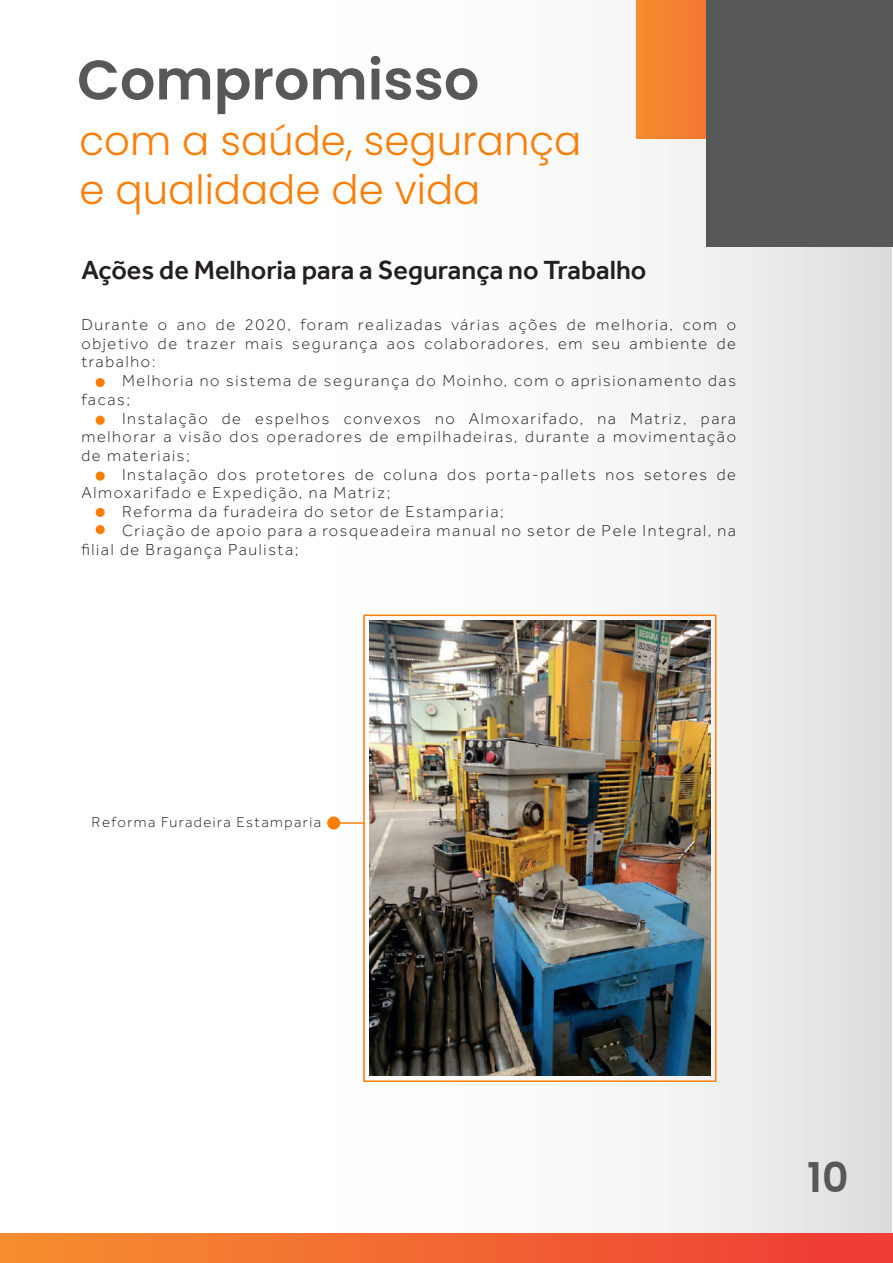
<style>
.page{position:relative;width:893px;height:1263px;background:#fff}
.page>*{position:absolute;margin:0;border:0;box-sizing:border-box;transform-origin:0 0}
.t1{font:600 55.65px "Poppins";color:#57585a}
.t2{font:600 41.1px "Poppins";color:#57585a}
.t3{font:300 40.5px/48.6px "Poppins";color:#fc7e06}
.t4{font:500 27px "Effra";color:#231f20}
.t5{font:300 16.5px/18.8px "Effra";letter-spacing:.1em;color:#231f20;text-align:justify}
.t6{font:300 15px "Effra";letter-spacing:.1em;color:#231f20}
</style>
<div class="page">
<div style="left:2px;top:0;width:889px;height:1263px;background:linear-gradient(to right,#fff,#e9e8e8)"></div>
<div style="left:637px;top:0;width:221px;height:139px;background:#f48230"></div>
<div style="left:707px;top:0;width:186px;height:246px;background:#57585a"></div>
<div style="left:0;top:1233px;width:893px;height:30px;background:linear-gradient(to right,#f6902f,#ee3b36)"></div>
<div style="left:96px;top:378px;width:9px;height:9px;background:#fc7e06;border-radius:50%"></div>
<div style="left:96px;top:416px;width:9px;height:9px;background:#fc7e06;border-radius:50%"></div>
<div style="left:96px;top:471px;width:9px;height:10px;background:#fc7e06;border-radius:50%"></div>
<div style="left:96px;top:508px;width:9px;height:9px;background:#fc7e06;border-radius:50%"></div>
<div style="left:96px;top:525px;width:9px;height:9px;background:#fc7e06;border-radius:50%"></div>
<img style="left:369px;top:621px;width:342px;height:455px">
<hr style="left:338px;top:822px;width:26px;height:2px;background:#fc7e06">
<div style="left:327px;top:816px;width:13px;height:13px;background:#fc7e06;border-radius:50%"></div>
<h1 class="t1" style="left:77px;top:48px;width:404px">Compromisso</h1>
<h3 class="t3" style="left:80px;top:117px;width:503px">com a saúde, segurança e qualidade de vida</h3>
<h3 class="t4" style="left:81px;top:254px;width:566px">Ações de Melhoria para a Segurança no Trabalho</h3>
<p class="t5" style="left:81px;top:315px;width:656px">Durante o ano de 2020, foram realizadas várias ações de melhoria, com o objetivo de trazer mais segurança aos colaboradores, em seu ambiente de trabalho:</p>
<p class="t5" style="left:81px;top:371px;width:656px;text-indent:41px">Melhoria no sistema de segurança do Moinho, com o aprisionamento das facas;</p>
<p class="t5" style="left:81px;top:409px;width:656px;text-indent:41px">Instalação de espelhos convexos no Almoxarifado, na Matriz, para melhorar a visão dos operadores de empilhadeiras, durante a movimentação de materiais;</p>
<p class="t5" style="left:122px;top:465px;width:615px">Instalação dos protetores de coluna dos porta-pallets nos setores de</p>
<p class="t5" style="left:81px;top:484px;width:310px">Almoxarifado e Expedição, na Matriz;</p>
<p class="t5" style="left:122px;top:502px;width:383px">Reforma da furadeira do setor de Estamparia;</p>
<p class="t5" style="left:122px;top:521px;width:615px">Criação de apoio para a rosqueadeira manual no setor de Pele Integral, na</p>
<p class="t5" style="left:81px;top:540px;width:219px">filial de Bragança Paulista;</p>
<p class="t6" style="left:92px;top:813px;width:231px">Reforma Furadeira Estamparia</p>
<h2 class="t2" style="left:807px;top:1154px;width:43px">10</h2>
</div>
